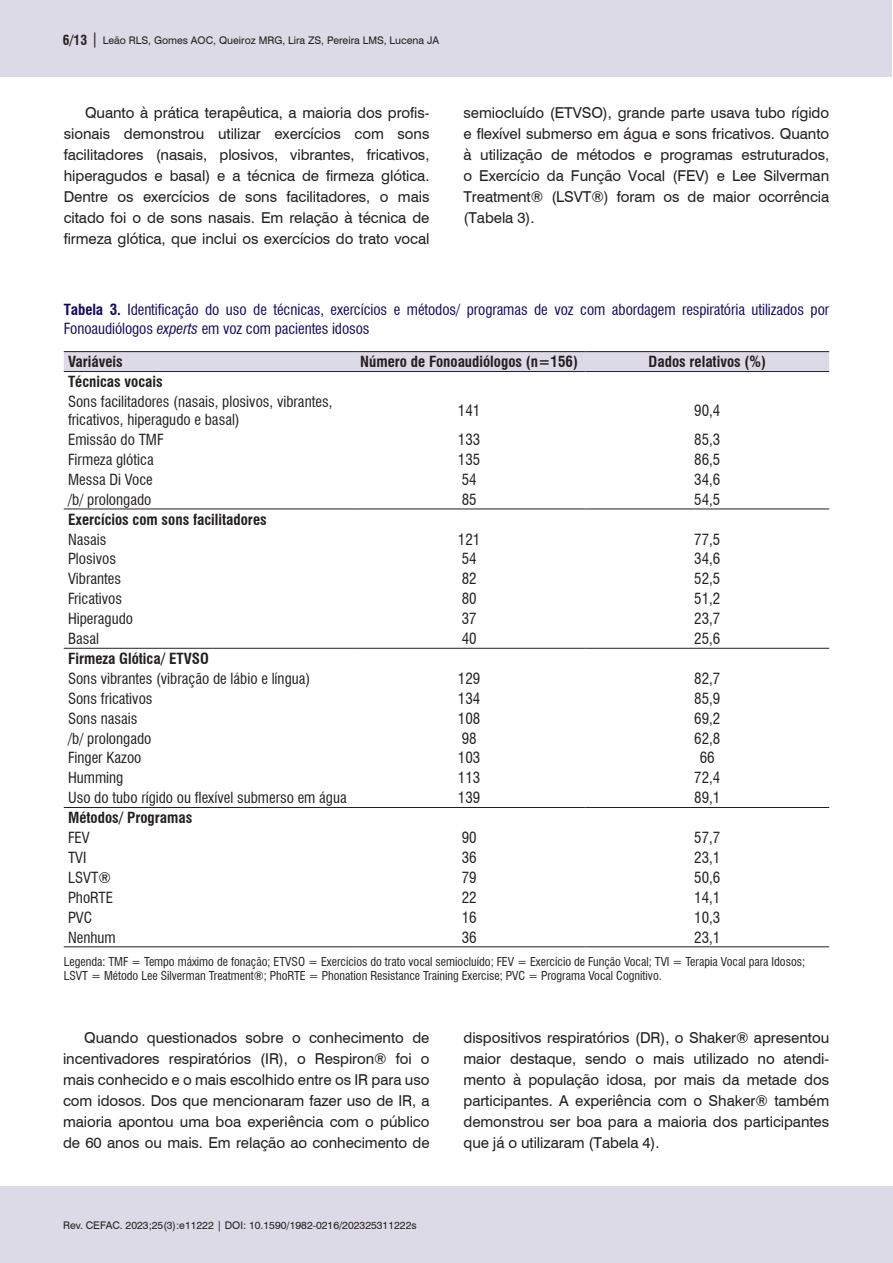
<style>
.page{position:relative;width:893px;height:1263px;background:#fff}
.page>*{position:absolute;margin:0;border:0;box-sizing:border-box;transform-origin:0 0}
.Corpo_do_texto{font:15px/21px "Swiss 721 BT";letter-spacing:-.005em;color:#231f20;text-align:justify}
.Texto_tabelas{font:condensed 15px/18px "Swiss 721 BT";color:#231f20}
.Titulo_tabelas_e_gráficos{font:condensed 15px/19.5px "Swiss 721 BT";letter-spacing:-.005em;color:#18085f}
.Texto_tabelas-2{font:700 condensed 15px "Swiss 721 BT";color:#231f20}
.Legendas{font:condensed 12px/14.4px "Swiss 721 BT";color:#231f20}
.t1{font:10.5px "Swiss 721 BT";color:#231f20}
.s1{font-weight:700;font-stretch:condensed;font-size:13.5px}
.s2{font-size:15px}
.s3{font-weight:700}
.s4{font-style:italic}
</style>
<div class="page">
<div style="left:0;top:1186px;width:892px;height:77px;background:#dcdae7"></div>
<div style="left:0;top:0;width:892px;height:77px;background:#dcdae7"></div>
<div style="left:64px;top:352px;width:765px;height:19px;background:#dcdae7"></div>
<hr style="left:64px;top:371px;width:289px;height:1px;background:#231f20">
<hr style="left:353px;top:371px;width:232px;height:1px;background:#231f20">
<hr style="left:585px;top:371px;width:244px;height:1px;background:#231f20">
<hr style="left:64px;top:351px;width:289px;height:1px;background:#231f20">
<hr style="left:353px;top:351px;width:232px;height:1px;background:#231f20">
<hr style="left:585px;top:351px;width:244px;height:1px;background:#231f20">
<hr style="left:64px;top:946px;width:289px;height:1px;background:#231f20">
<hr style="left:353px;top:946px;width:232px;height:1px;background:#231f20">
<hr style="left:585px;top:946px;width:244px;height:1px;background:#231f20">
<hr style="left:64px;top:509px;width:289px;height:1px;background:#231f20">
<hr style="left:353px;top:509px;width:232px;height:1px;background:#231f20">
<hr style="left:585px;top:509px;width:244px;height:1px;background:#231f20">
<hr style="left:64px;top:648px;width:289px;height:1px;background:#231f20">
<hr style="left:353px;top:648px;width:232px;height:1px;background:#231f20">
<hr style="left:585px;top:648px;width:244px;height:1px;background:#231f20">
<hr style="left:64px;top:807px;width:289px;height:1px;background:#231f20">
<hr style="left:353px;top:807px;width:232px;height:1px;background:#231f20">
<hr style="left:585px;top:807px;width:244px;height:1px;background:#231f20">
<p class="t1" style="left:63px;top:33px;width:378px"><span class="s1">6/13</span> <span class="s2">|</span> Leão RLS, Gomes AOC, Queiroz MRG, Lira ZS, Pereira LMS, Lucena JA</p>
<p class="Corpo_do_texto" style="left:64px;top:101px;width:367px;text-indent:21px">Quanto à prática terapêutica, a maioria dos profis&shy;sionais demonstrou utilizar exercícios com sons facilitadores (nasais, plosivos, vibrantes, fricativos, hiperagudos e basal) e a técnica de firmeza glótica.<br>Dentre os exercícios de sons facilitadores, o mais citado foi o de sons nasais. Em relação à técnica de firmeza glótica, que inclui os exercícios do trato vocal</p>
<p class="Corpo_do_texto" style="left:463px;top:101px;width:367px">semiocluído (ETVSO), grande parte usava tubo rígido e flexível submerso em água e sons fricativos. Quanto à utilização de métodos e programas estruturados, o Exercício da Função Vocal (FEV) e Lee Silverman Treatment® (LSVT®) foram os de maior ocorrência (Tabela 3).</p>
<p class="Titulo_tabelas_e_gráficos" style="left:64px;top:300px;width:767px"><span class="s3">Tabela 3.</span> Identificação do uso de técnicas, exercícios e métodos/ programas de voz com abordagem respiratória utilizados por<br>Fonoaudiólogos <span class="s4">experts</span> em voz com pacientes idosos</p>
<p class="Texto_tabelas-2" style="left:68px;top:353px;width:56px">Variáveis</p>
<p class="Texto_tabelas-2" style="left:360px;top:353px;width:219px">Número de Fonoaudiólogos (n=156)</p>
<p class="Texto_tabelas-2" style="left:649px;top:353px;width:119px">Dados relativos (%)</p>
<p class="Texto_tabelas-2" style="left:68px;top:373px;width:96px">Técnicas vocais</p>
<p class="Texto_tabelas" style="left:68px;top:393px;width:266px">Sons facilitadores (nasais, plosivos, vibrantes, fricativos, hiperagudo e basal)</p>
<p class="Texto_tabelas" style="left:458px;top:402px;width:24px">141</p>
<p class="Texto_tabelas" style="left:694px;top:402px;width:28px">90,4</p>
<p class="Texto_tabelas" style="left:68px;top:430px;width:97px">Emissão do TMF</p>
<p class="Texto_tabelas" style="left:458px;top:430px;width:24px">133</p>
<p class="Texto_tabelas" style="left:694px;top:430px;width:28px">85,3</p>
<p class="Texto_tabelas" style="left:68px;top:450px;width:87px">Firmeza glótica</p>
<p class="Texto_tabelas" style="left:458px;top:450px;width:24px">135</p>
<p class="Texto_tabelas" style="left:694px;top:450px;width:28px">86,5</p>
<p class="Texto_tabelas" style="left:68px;top:470px;width:86px">Messa Di Voce</p>
<p class="Texto_tabelas" style="left:462px;top:470px;width:16px">54</p>
<p class="Texto_tabelas" style="left:694px;top:470px;width:28px">34,6</p>
<p class="Texto_tabelas" style="left:68px;top:490px;width:85px">/b/ prolongado</p>
<p class="Texto_tabelas" style="left:462px;top:490px;width:16px">85</p>
<p class="Texto_tabelas" style="left:694px;top:490px;width:28px">54,5</p>
<p class="Texto_tabelas-2" style="left:68px;top:510px;width:200px">Exercícios com sons facilitadores</p>
<p class="Texto_tabelas" style="left:68px;top:530px;width:40px">Nasais</p>
<p class="Texto_tabelas" style="left:458px;top:530px;width:24px">121</p>
<p class="Texto_tabelas" style="left:694px;top:530px;width:28px">77,5</p>
<p class="Texto_tabelas" style="left:68px;top:550px;width:50px">Plosivos</p>
<p class="Texto_tabelas" style="left:462px;top:550px;width:16px">54</p>
<p class="Texto_tabelas" style="left:694px;top:550px;width:28px">34,6</p>
<p class="Texto_tabelas" style="left:68px;top:570px;width:55px">Vibrantes</p>
<p class="Texto_tabelas" style="left:462px;top:570px;width:16px">82</p>
<p class="Texto_tabelas" style="left:694px;top:570px;width:28px">52,5</p>
<p class="Texto_tabelas" style="left:68px;top:590px;width:56px">Fricativos</p>
<p class="Texto_tabelas" style="left:462px;top:590px;width:16px">80</p>
<p class="Texto_tabelas" style="left:694px;top:590px;width:28px">51,2</p>
<p class="Texto_tabelas" style="left:68px;top:610px;width:67px">Hiperagudo</p>
<p class="Texto_tabelas" style="left:462px;top:610px;width:16px">37</p>
<p class="Texto_tabelas" style="left:694px;top:610px;width:28px">23,7</p>
<p class="Texto_tabelas" style="left:68px;top:629px;width:33px">Basal</p>
<p class="Texto_tabelas" style="left:462px;top:629px;width:16px">40</p>
<p class="Texto_tabelas" style="left:694px;top:629px;width:28px">25,6</p>
<p class="Texto_tabelas-2" style="left:68px;top:649px;width:142px">Firmeza Glótica/ ETVSO</p>
<p class="Texto_tabelas" style="left:68px;top:669px;width:244px">Sons vibrantes (vibração de lábio e língua)</p>
<p class="Texto_tabelas" style="left:458px;top:669px;width:24px">129</p>
<p class="Texto_tabelas" style="left:694px;top:669px;width:28px">82,7</p>
<p class="Texto_tabelas" style="left:68px;top:689px;width:86px">Sons fricativos</p>
<p class="Texto_tabelas" style="left:458px;top:689px;width:24px">134</p>
<p class="Texto_tabelas" style="left:694px;top:689px;width:28px">85,9</p>
<p class="Texto_tabelas" style="left:68px;top:709px;width:71px">Sons nasais</p>
<p class="Texto_tabelas" style="left:458px;top:709px;width:24px">108</p>
<p class="Texto_tabelas" style="left:694px;top:709px;width:28px">69,2</p>
<p class="Texto_tabelas" style="left:68px;top:729px;width:85px">/b/ prolongado</p>
<p class="Texto_tabelas" style="left:462px;top:729px;width:16px">98</p>
<p class="Texto_tabelas" style="left:694px;top:729px;width:28px">62,8</p>
<p class="Texto_tabelas" style="left:68px;top:749px;width:75px">Finger Kazoo</p>
<p class="Texto_tabelas" style="left:458px;top:749px;width:24px">103</p>
<p class="Texto_tabelas" style="left:700px;top:749px;width:16px">66</p>
<p class="Texto_tabelas" style="left:68px;top:769px;width:57px">Humming</p>
<p class="Texto_tabelas" style="left:458px;top:769px;width:24px">113</p>
<p class="Texto_tabelas" style="left:694px;top:769px;width:28px">72,4</p>
<p class="Texto_tabelas" style="left:68px;top:789px;width:280px">Uso do tubo rígido ou flexível submerso em água</p>
<p class="Texto_tabelas" style="left:458px;top:789px;width:24px">139</p>
<p class="Texto_tabelas" style="left:694px;top:789px;width:28px">89,1</p>
<p class="Texto_tabelas-2" style="left:68px;top:809px;width:126px">Métodos/ Programas</p>
<p class="Texto_tabelas" style="left:68px;top:828px;width:23px">FEV</p>
<p class="Texto_tabelas" style="left:462px;top:828px;width:16px">90</p>
<p class="Texto_tabelas" style="left:694px;top:828px;width:28px">57,7</p>
<p class="Texto_tabelas" style="left:68px;top:848px;width:20px">TVI</p>
<p class="Texto_tabelas" style="left:462px;top:848px;width:16px">36</p>
<p class="Texto_tabelas" style="left:694px;top:848px;width:28px">23,1</p>
<p class="Texto_tabelas" style="left:68px;top:868px;width:44px">LSVT®</p>
<p class="Texto_tabelas" style="left:462px;top:868px;width:16px">79</p>
<p class="Texto_tabelas" style="left:694px;top:868px;width:28px">50,6</p>
<p class="Texto_tabelas" style="left:68px;top:888px;width:47px">PhoRTE</p>
<p class="Texto_tabelas" style="left:462px;top:888px;width:16px">22</p>
<p class="Texto_tabelas" style="left:694px;top:888px;width:28px">14,1</p>
<p class="Texto_tabelas" style="left:68px;top:908px;width:26px">PVC</p>
<p class="Texto_tabelas" style="left:462px;top:908px;width:16px">16</p>
<p class="Texto_tabelas" style="left:694px;top:908px;width:28px">10,3</p>
<p class="Texto_tabelas" style="left:68px;top:928px;width:49px">Nenhum</p>
<p class="Texto_tabelas" style="left:462px;top:928px;width:16px">36</p>
<p class="Texto_tabelas" style="left:694px;top:928px;width:28px">23,1</p>
<p class="Legendas" style="left:64px;top:954px;width:743px">Legenda: TMF = Tempo máximo de fonação; ETVSO = Exercícios do trato vocal semiocluído; FEV = Exercício de Função Vocal; TVI = Terapia Vocal para Idosos;<br>LSVT = Método Lee Silverman Treatment®; PhoRTE = Phonation Resistance Training Exercise; PVC = Programa Vocal Cognitivo.</p>
<p class="Corpo_do_texto" style="left:63px;top:1027px;width:368px;text-indent:21px">Quando questionados sobre o conhecimento de incentivadores respiratórios (IR), o Respiron® foi o mais conhecido e o mais escolhido entre os IR para uso com idosos. Dos que mencionaram fazer uso de IR, a maioria apontou uma boa experiência com o público de 60 anos ou mais. Em relação ao conhecimento de</p>
<p class="Corpo_do_texto" style="left:463px;top:1027px;width:367px">dispositivos respiratórios (DR), o Shaker® apresentou maior destaque, sendo o mais utilizado no atendi&shy;mento à população idosa, por mais da metade dos participantes. A experiência com o Shaker® também demonstrou ser boa para a maioria dos participantes que já o utilizaram (Tabela 4).</p>
<p class="t1" style="left:63px;top:1218px;width:355px">Rev. CEFAC. 2023;25(3):e11222 | DOI: 10.1590/1982-0216/202325311222s</p>
</div>
